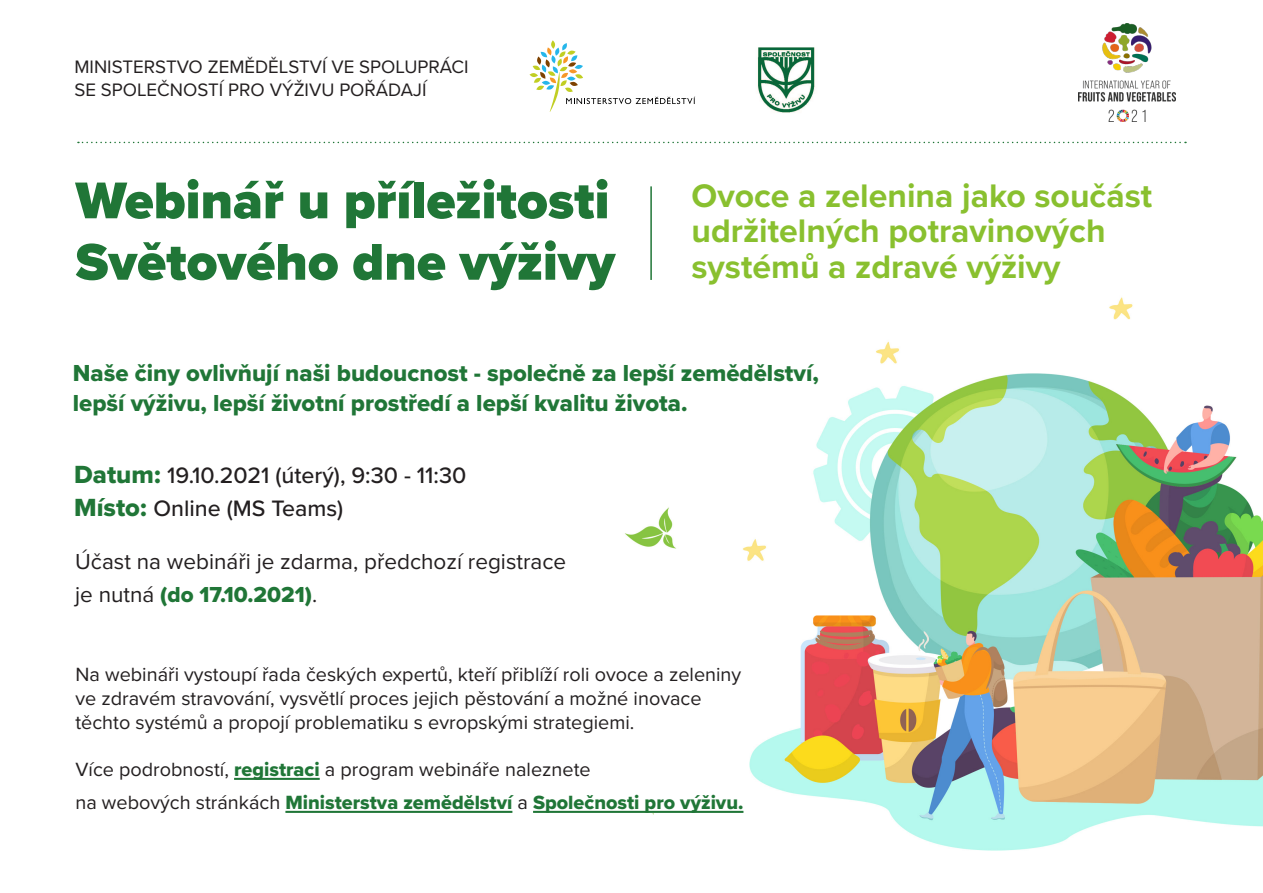
<style>
.page{position:relative;width:1263px;height:893px;background:#fff}
.page>*{position:absolute;margin:0;border:0;box-sizing:border-box;transform-origin:0 0}
.t1{font:900 53.55px/61.3px "Proxima Nova";color:#207637}
.t2{font:700 33.75px/35.2px "Proxima Nova";color:#89c02f}
.t3{font:24px/30px "Proxima Nova Extrabld";color:#207637}
.t4{font:500 23.1px "Proxima Nova";color:#231f20}
.t5{font:22.5px "Proxima Nova";color:#231f20}
.t6{font:22.5px "Proxima Nova Extrabld";color:#207637}
.t7{font:19.8px/24px "Proxima Nova";color:#231f20}
.t8{font:18.75px/22.5px "Proxima Nova";color:#231f20}
.s1{font-family:"Proxima Nova Extrabld";font-weight:400;font-size:25.65px;color:#207637}
.s2{font-family:"Proxima Nova";color:#231f20}
.s3{font-family:"Proxima Nova Extrabld";color:#207637}
</style>
<div class="page">
<img style="left:605px;top:297px;width:658px;height:554px">
<img style="left:1078px;top:24px;width:97px;height:97px">
<svg style="left:530px;top:40px;width:165px;height:72px"></svg>
<svg style="left:78px;top:142px;width:1108px;height:1px"></svg>
<div style="left:655px;top:788px;width:54px;height:51px;background:#fff"></div>
<hr style="left:234px;top:778px;width:86px;height:2px;background:#207637">
<hr style="left:285px;top:811px;width:227px;height:2px;background:#207637">
<hr style="left:533px;top:811px;width:210px;height:2px;background:#207637">
<hr style="left:650px;top:186px;width:2px;height:94px;background:#207637">
<img style="left:757px;top:47px;width:58px;height:66px">
<p class="t8" style="left:74px;top:55px;width:396px">MINISTERSTVO ZEMĚDĚLSTVÍ VE SPOLUPRÁCI<br>SE SPOLEČNOSTÍ PRO VÝŽIVU POŘÁDAJÍ</p>
<p class="t1" style="left:76px;top:169px;width:541px">Webinář u příležitosti<br>Světového dne výživy</p>
<p class="t2" style="left:691px;top:177px;width:462px">Ovoce a zelenina jako součást udržitelných potravinových systémů a zdravé výživy</p>
<p class="t3" style="left:73px;top:358px;width:748px">Naše činy ovlivňují naši budoucnost - společně za lepší zemědělství, lepší výživu, lepší životní prostředí a lepší kvalitu života.</p>
<p class="t4" style="left:74px;top:458px;width:394px"><span class="s1">Datum:</span> 19.10.2021 (úterý), 9:30 - 11:30</p>
<p class="t4" style="left:74px;top:491px;width:271px"><span class="s1">Místo:</span> Online (MS Teams)</p>
<p class="t5" style="left:75px;top:544px;width:492px">Účast na webináři je zdarma, předchozí registrace</p>
<p class="t6" style="left:75px;top:577px;width:244px"><span class="s2">je nutná</span> (do 17.10.2021)<span class="s2">.</span></p>
<p class="t7" style="left:75px;top:662px;width:667px">Na webináři vystoupí řada českých expertů, kteří přiblíží roli ovoce a zeleniny ve zdravém stravování, vysvětlí proces jejich pěstování a možné inovace těchto systémů a propojí problematiku s evropskými strategiemi.</p>
<p class="t7" style="left:75px;top:752px;width:669px;line-height:33px">Více podrobností, <span class="s3">registraci</span> a program webináře naleznete<br>na webových stránkách <span class="s3">Ministerstva zemědělství</span> a <span class="s3">Společnosti pro výživu.</span></p>
</div>
